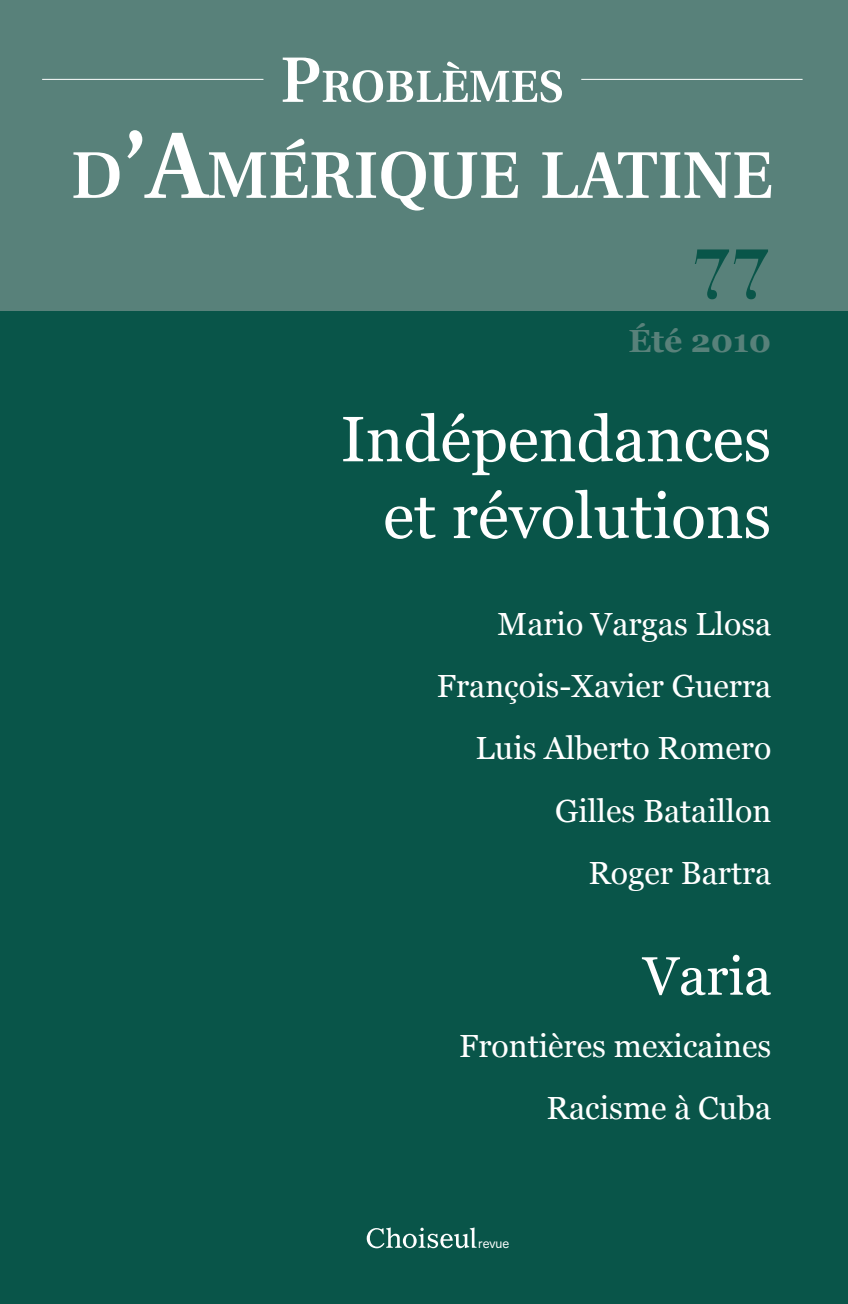
<style>
.page{position:relative;width:848px;height:1304px;background:#fff}
.page>*{position:absolute;margin:0;border:0;box-sizing:border-box;transform-origin:0 0}
.t1{font:700 70px "Bauer Bodoni";color:#095549}
.t2{font:64px/76.8px "Georgia";color:#fff;text-align:right}
.t3{font:54px "Georgia";color:#fff}
.t4{font:32px/62.4px "Georgia";color:#fff;text-align:right}
.t5{font:700 32px "Georgia";color:#58817a}
.t6{font:13.2px "Akzid Grtsk Next";color:#fff}
</style>
<div class="page">
<div style="left:0;top:305px;width:847px;height:999px;background:#095549"></div>
<div style="left:0;top:0;width:847px;height:311px;background:#58817a"></div>
<svg style="left:282px;top:58px;width:279px;height:45px"></svg>
<svg style="left:73px;top:130px;width:697px;height:81px"></svg>
<hr style="left:42px;top:79px;width:221px;height:1px;background:#fff">
<hr style="left:581px;top:79px;width:221px;height:1px;background:#fff">
<svg style="left:366px;top:1227px;width:110px;height:21px"></svg>
<h1 class="t1" style="left:692px;top:232px;width:79px">77</h1>
<p class="t5" style="left:628px;top:322px;width:144px">Été 2010</p>
<h2 class="t2" style="left:340px;top:401px;width:432px">Indépendances et révolutions</h2>
<p class="t4" style="left:436px;top:592px;width:336px">Mario Vargas Llosa<br>François-Xavier Guerra<br>Luis Alberto Romero<br>Gilles Bataillon<br>Roger Bartra</p>
<h3 class="t3" style="left:642px;top:945px;width:130px">Varia</h3>
<p class="t4" style="left:459px;top:1015px;width:313px">Frontières mexicaines<br>Racisme à Cuba</p>
<p class="t6" style="left:478px;top:1235px;width:32px">revue</p>
</div>
